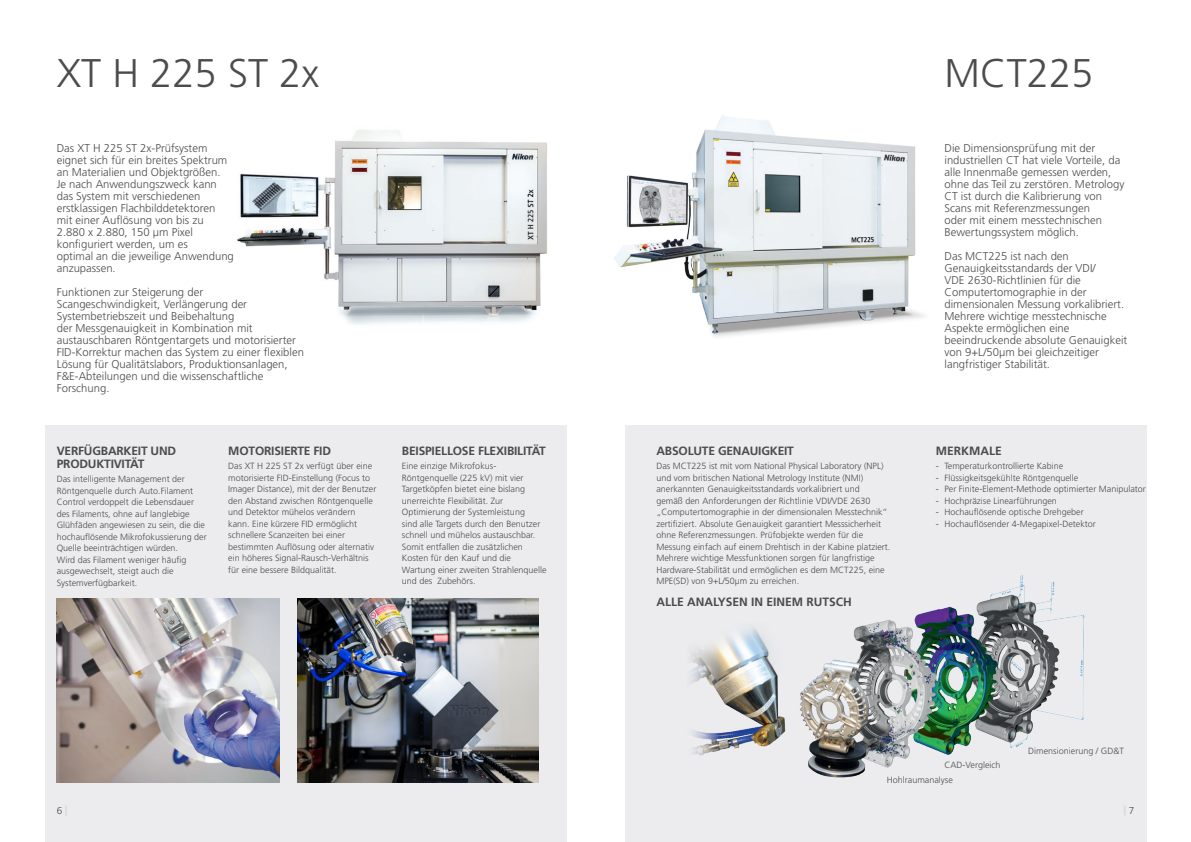
<style>
.page{position:relative;width:1191px;height:842px;background:#fff}
.page>*{position:absolute;margin:0;border:0;box-sizing:border-box;transform-origin:0 0}
.Titel_productpagina{font:300 40px "Frutiger LT Std";color:#4b4c4d}
.Tussentitel_1{font:700 12px/13px "Frutiger LT Std";letter-spacing:-.015em;color:#4b4c4d}
.Body_tekst{font:700 12px "Frutiger LT Std";color:#4b4c4d}
.Body_tekst-2{font:300 11.3px/12px "Frutiger LT Std";color:#4b4c4d}
.TITLE_2{font:300 10px "Frutiger LT Std";color:#4b4c4d}
.TITLE_2-2{font:700 10px "Frutiger LT Std";color:#d1d2d4}
.Body_tekst-3{font:300 9px/11.5px "Frutiger LT Std";color:#4b4c4d}
.s1{font-weight:700;color:#d1d2d4}
.s2{font-weight:300;color:#4b4c4d}
</style>
<div class="page">
<div style="left:45px;top:425px;width:522px;height:417px;background:#ececee"></div>
<div style="left:625px;top:425px;width:522px;height:417px;background:#ececee"></div>
<img style="left:614px;top:115px;width:310px;height:222px">
<img style="left:237px;top:130px;width:310px;height:195px">
<img style="left:804px;top:575px;width:281px;height:203px">
<img style="left:691px;top:627px;width:113px;height:128px">
<img style="left:298px;top:598px;width:241px;height:184px">
<img style="left:57px;top:598px;width:222px;height:184px">
<p class="Titel_productpagina" style="left:57px;top:50px;width:264px">XT H 225 ST 2x</p>
<p class="Titel_productpagina" style="left:944px;top:50px;width:150px">MCT225</p>
<p class="Body_tekst-2" style="left:57px;top:142px;width:179px">Das XT H 225 ST 2x-Prüfsystem eignet sich für ein breites Spektrum an Materialien und Objektgrößen.<br>Je nach Anwendungszweck kann das System mit verschiedenen erstklassigen Flachbilddetektoren mit einer Auflösung von bis zu<br>2.880 x 2.880, 150 μm Pixel konfiguriert werden, um es<br>optimal an die jeweilige Anwendung anzupassen.</p>
<p class="Body_tekst-2" style="left:57px;top:286px;width:249px">Funktionen zur Steigerung der Scangeschwindigkeit, Verlängerung der Systembetriebszeit und Beibehaltung<br>der Messgenauigkeit in Kombination mit austauschbaren Röntgentargets und motorisierter FID-Korrektur machen das System zu einer flexiblen Lösung für Qualitätslabors, Produktionsanlagen, F&amp;E-Abteilungen und die wissenschaftliche Forschung.</p>
<p class="Tussentitel_1" style="left:57px;top:444px;width:121px">VERFÜGBARKEIT UND<br>PRODUKTIVITÄT</p>
<p class="Body_tekst-3" style="left:57px;top:473px;width:130px">Das intelligente Management der</p>
<p class="Body_tekst-3" style="left:57px;top:485px;width:138px">Röntgenquelle durch Auto.Filament</p>
<p class="Body_tekst-3" style="left:57px;top:496px;width:139px">Control verdoppelt die Lebensdauer</p>
<p class="Body_tekst-3" style="left:57px;top:508px;width:135px">des Filaments, ohne auf langlebige</p>
<p class="Body_tekst-3" style="left:57px;top:519px;width:150px">Glühfäden angewiesen zu sein, die die</p>
<p class="Body_tekst-3" style="left:57px;top:531px;width:151px">hochauflösende Mikrofokussierung der</p>
<p class="Body_tekst-3" style="left:57px;top:542px;width:131px">Quelle beeinträchtigen würden.<br>Wird das Filament weniger häufig ausgewechselt, steigt auch die<br>Systemverfügbarkeit.</p>
<p class="Tussentitel_1" style="left:228px;top:444px;width:104px">MOTORISIERTE FID</p>
<p class="Body_tekst-3" style="left:228px;top:460px;width:146px">Das XT H 225 ST 2x verfügt über eine</p>
<p class="Body_tekst-3" style="left:228px;top:472px;width:144px">motorisierte FID-Einstellung (Focus to</p>
<p class="Body_tekst-3" style="left:228px;top:483px;width:150px">Imager Distance), mit der der Benutzer</p>
<p class="Body_tekst-3" style="left:228px;top:495px;width:146px">den Abstand zwischen Röntgenquelle</p>
<p class="Body_tekst-3" style="left:228px;top:506px;width:147px">und Detektor mühelos verändern kann. Eine kürzere FID ermöglicht schnellere Scanzeiten bei einer bestimmten Auflösung oder alternativ ein höheres Signal-Rausch-Verhältnis für eine bessere Bildqualität.</p>
<p class="Tussentitel_1" style="left:402px;top:444px;width:145px">BEISPIELLOSE FLEXIBILITÄT</p>
<p class="Body_tekst-3" style="left:402px;top:460px;width:125px">Eine einzige Mikrofokus-<br>Röntgenquelle (225 kV) mit vier<br>Targetköpfen bietet eine bislang unerreichte Flexibilität. Zur<br>Optimierung der Systemleistung</p>
<p class="Body_tekst-3" style="left:402px;top:518px;width:140px">sind alle Targets durch den Benutzer</p>
<p class="Body_tekst-3" style="left:402px;top:529px;width:135px">schnell und mühelos austauschbar.</p>
<p class="Body_tekst-3" style="left:402px;top:541px;width:122px">Somit entfallen die zusätzlichen</p>
<p class="Body_tekst-3" style="left:402px;top:552px;width:146px">Kosten für den Kauf und die<br>Wartung einer zweiten Strahlenquelle und des Zubehörs.</p>
<p class="Tussentitel_1" style="left:656px;top:444px;width:139px">ABSOLUTE GENAUIGKEIT</p>
<p class="Body_tekst-3" style="left:656px;top:460px;width:229px">Das MCT225 ist mit vom National Physical Laboratory (NPL)</p>
<p class="Body_tekst-3" style="left:656px;top:472px;width:208px">und vom britischen National Metrology Institute (NMI)</p>
<p class="Body_tekst-3" style="left:656px;top:483px;width:205px">anerkannten Genauigkeitsstandards vorkalibriert und</p>
<p class="Body_tekst-3" style="left:656px;top:495px;width:215px">gemäß den Anforderungen der Richtlinie VDI/VDE 2630</p>
<p class="Body_tekst-3" style="left:656px;top:506px;width:233px">„Computertomographie in der dimensionalen Messtechnik“</p>
<p class="Body_tekst-3" style="left:656px;top:518px;width:235px">zertifiziert. Absolute Genauigkeit garantiert Messsicherheit ohne Referenzmessungen. Prüfobjekte werden für die Messung einfach auf einem Drehtisch in der Kabine platziert.<br>Mehrere wichtige Messfunktionen sorgen für langfristige Hardware-Stabilität und ermöglichen es dem MCT225, eine MPE(SD) von 9+L/50μm zu erreichen.</p>
<p class="Tussentitel_1" style="left:656px;top:595px;width:197px">ALLE ANALYSEN IN EINEM RUTSCH</p>
<p class="Body_tekst-2" style="left:944px;top:142px;width:152px">Die Dimensionsprüfung mit der</p>
<p class="Body_tekst-2" style="left:944px;top:154px;width:177px">industriellen CT hat viele Vorteile, da</p>
<p class="Body_tekst-2" style="left:944px;top:166px;width:168px">alle Innenmaße gemessen werden,</p>
<p class="Body_tekst-2" style="left:944px;top:178px;width:181px">ohne das Teil zu zerstören. Metrology</p>
<p class="Body_tekst-2" style="left:944px;top:190px;width:159px">CT ist durch die Kalibrierung von</p>
<p class="Body_tekst-2" style="left:944px;top:202px;width:147px">Scans mit Referenzmessungen</p>
<p class="Body_tekst-2" style="left:944px;top:214px;width:159px">oder mit einem messtechnischen</p>
<p class="Body_tekst-2" style="left:944px;top:226px;width:136px">Bewertungssystem möglich.</p>
<p class="Body_tekst-2" style="left:944px;top:250px;width:126px">Das MCT225 ist nach den</p>
<p class="Body_tekst-2" style="left:944px;top:262px;width:153px">Genauigkeitsstandards der VDI/</p>
<p class="Body_tekst-2" style="left:944px;top:274px;width:138px">VDE 2630-Richtlinien für die</p>
<p class="Body_tekst-2" style="left:944px;top:286px;width:143px">Computertomographie in der</p>
<p class="Body_tekst-2" style="left:944px;top:298px;width:181px">dimensionalen Messung vorkalibriert.</p>
<p class="Body_tekst-2" style="left:944px;top:310px;width:164px">Mehrere wichtige messtechnische</p>
<p class="Body_tekst-2" style="left:944px;top:322px;width:126px">Aspekte ermöglichen eine</p>
<p class="Body_tekst-2" style="left:944px;top:334px;width:184px">beeindruckende absolute Genauigkeit</p>
<p class="Body_tekst-2" style="left:944px;top:346px;width:156px">von 9+L/50μm bei gleichzeitiger</p>
<p class="Body_tekst-2" style="left:944px;top:358px;width:107px">langfristiger Stabilität.</p>
<p class="Body_tekst" style="left:936px;top:444px;width:67px">MERKMALE</p>
<p class="Body_tekst-3" style="left:936px;top:460px;width:129px">- Temperaturkontrollierte Kabine</p>
<p class="Body_tekst-3" style="left:936px;top:472px;width:144px">- Flüssigkeitsgekühlte Röntgenquelle</p>
<p class="Body_tekst-3" style="left:936px;top:483px;width:211px">- Per Finite-Element-Methode optimierter Manipulator</p>
<p class="Body_tekst-3" style="left:936px;top:495px;width:123px">- Hochpräzise Linearführungen</p>
<p class="Body_tekst-3" style="left:936px;top:506px;width:149px">- Hochauflösende optische Drehgeber</p>
<p class="Body_tekst-3" style="left:936px;top:518px;width:162px">- Hochauflösender 4-Megapixel-Detektor</p>
<p class="Body_tekst-3" style="left:944px;top:759px;width:58px">CAD-Vergleich</p>
<p class="Body_tekst-3" style="left:1028px;top:745px;width:97px">Dimensionierung / GD&amp;T</p>
<p class="Body_tekst-3" style="left:887px;top:775px;width:68px">Hohlraumanalyse</p>
<p class="TITLE_2" style="left:57px;top:804px;width:12px">6 <span class="s1">|</span></p>
<p class="TITLE_2-2" style="left:1123px;top:803px;width:12px">| <span class="s2">7</span></p>
</div>
